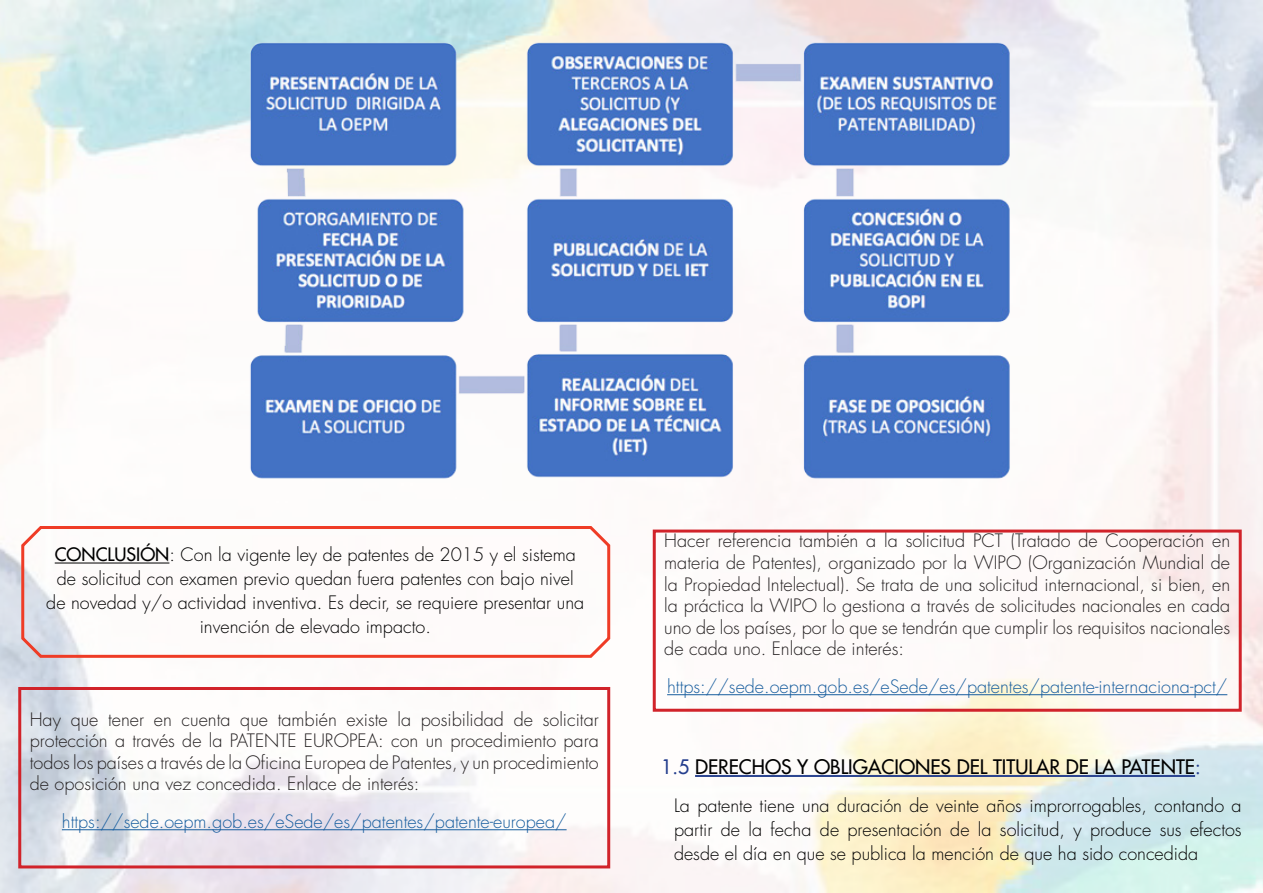
<style>
.page{position:relative;width:1263px;height:893px;background:#fff}
.page>*{position:absolute;margin:0;border:0;box-sizing:border-box;transform-origin:0 0}
.t1{font:500 19.5px "Futura Std";color:#000}
.t2{font:300 18px/21.6px "Futura Std";color:#231f20;text-align:justify}
.t3{font:300 18px/24px "Futura Std";color:#000;text-align:center}
.t4{font:300 18px "Futura Std";color:#175d9e}
.s1{font-weight:500}
.s2{color:#253f8e}
</style>
<div class="page">
<svg style="left:20px;top:523px;width:592px;height:136px"></svg>
<hr style="left:62px;top:829px;width:505px;height:1px;background:#175d9e">
<div style="left:18px;top:687px;width:592px;height:181px;border:3px solid #d1232a"></div>
<hr style="left:695px;top:775px;width:500px;height:1px;background:#253f8e">
<hr style="left:695px;top:776px;width:500px;height:1px;background:#253f8e">
<hr style="left:667px;top:694px;width:560px;height:1px;background:#175d9e">
<div style="left:653px;top:530px;width:589px;height:182px;border:3px solid #d1232a"></div>
<img style="left:235px;top:29px;width:792px;height:468px">
<p class="t3" style="left:46px;top:543px;width:539px"><span class="s1">CONCLUSIÓN</span>: Con la vigente ley de patentes de 2015 y el sistema de solicitud con examen previo quedan fuera patentes con bajo nivel de novedad y/o actividad inventiva. Es decir, se requiere presentar una invención de elevado impacto.</p>
<p class="t2" style="left:30px;top:709px;width:570px">Hay que tener en cuenta que también existe la posibilidad de solicitar protección a través de la PATENTE EUROPEA: con un procedimiento para todos los países a través de la Oficina Europea de Patentes, y un procedimiento de oposición una vez concedida. Enlace de interés:</p>
<p class="t4" style="left:62px;top:810px;width:506px">https://sede.oepm.gob.es/eSede/es/patentes/patente-europea/</p>
<p class="t2" style="left:664px;top:531px;width:567px">Hacer referencia también a la solicitud PCT (Tratado de Cooperación en materia de Patentes), organizado por la WIPO (Organización Mundial de la Propiedad Intelectual). Se trata de una solicitud internacional, si bien, en la práctica la WIPO lo gestiona a través de solicitudes nacionales en cada uno de los países, por lo que se tendrán que cumplir los requisitos nacionales de cada uno. Enlace de interés:</p>
<p class="t4" style="left:667px;top:675px;width:562px">https://sede.oepm.gob.es/eSede/es/patentes/patente-internaciona-pct/</p>
<p class="t1" style="left:661px;top:755px;width:541px"><span class="s2">1.5</span> DERECHOS Y OBLIGACIONES DEL TITULAR DE LA PATENTE<span class="s2">:</span></p>
<p class="t3" style="left:674px;top:793px;width:569px;text-align:justify">La patente tiene una duración de veinte años improrrogables, contando a partir de la fecha de presentación de la solicitud, y produce sus efectos desde el día en que se publica la mención de que ha sido concedida</p>
</div>
